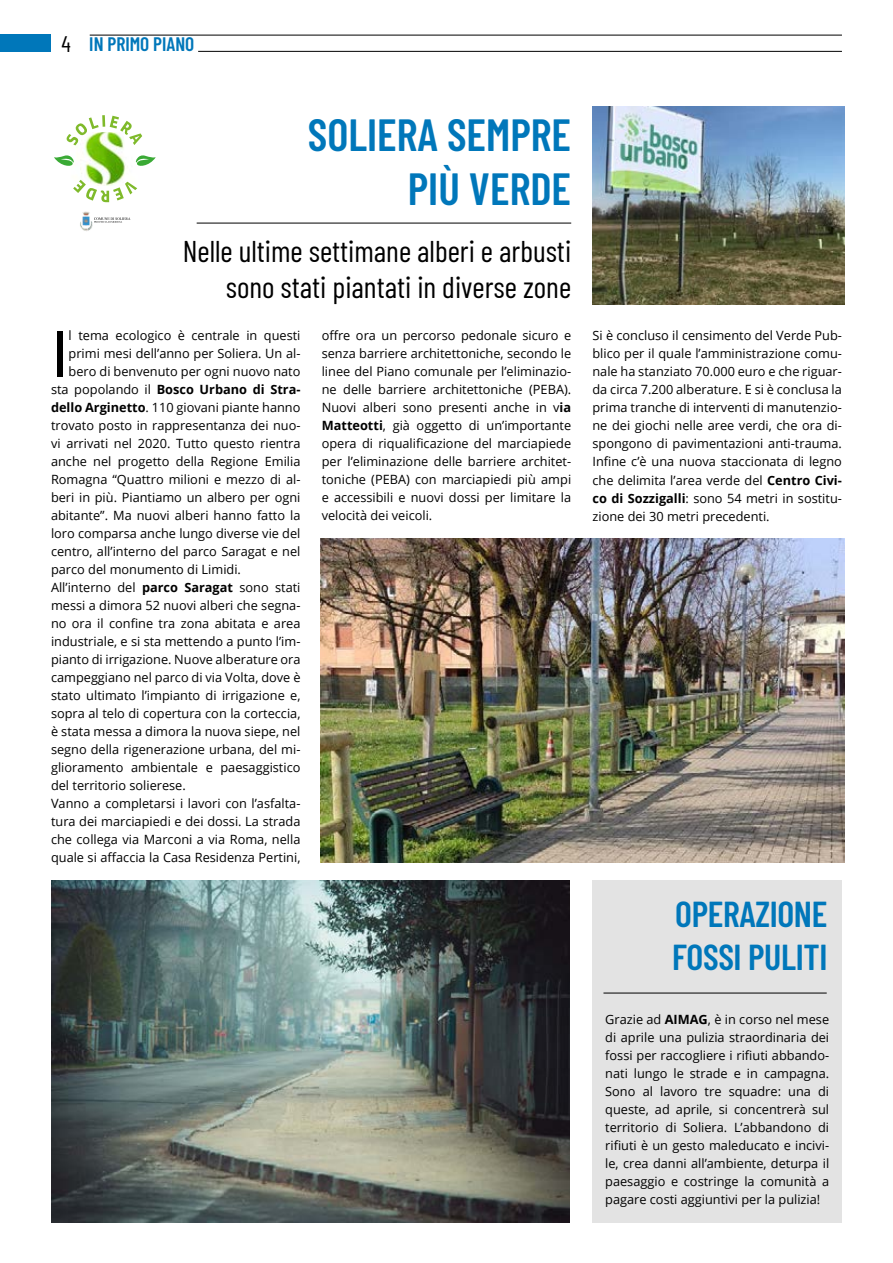
<style>
.page{position:relative;width:893px;height:1263px;background:#fff}
.page>*{position:absolute;margin:0;border:0;box-sizing:border-box;transform-origin:0 0}
.t1{font:63.15px "Open Sans";color:#000}
.t2{font:600 45px/54px "Barlow Condensed";color:#0077ba;text-align:right}
.t3{font:600 36px/43.2px "Barlow Condensed";letter-spacing:-.01em;color:#0077ba}
.t4{font:30px/36px "Barlow Condensed";color:#000;text-align:right}
.t5{font:600 19.5px "Barlow Condensed";color:#0077ba}
.t6{font:12.75px/18px "Open Sans";color:#000;text-align:justify}
.t7{font:700 12.75px "Open Sans";color:#000}
.s1{font-weight:400;font-size:22.5px;color:#000}
.s2{font-weight:400}
.s3{font-weight:700}
</style>
<div class="page">
<hr style="left:90px;top:35px;width:752px;height:1px;background:#000">
<hr style="left:198px;top:51px;width:644px;height:1px;background:#000">
<div style="left:0;top:35px;width:51px;height:17px;background:#0077ba"></div>
<img style="left:592px;top:106px;width:253px;height:198px">
<img style="left:320px;top:538px;width:525px;height:324px">
<img style="left:51px;top:880px;width:519px;height:342px">
<div style="left:592px;top:880px;width:250px;height:342px;background:#e3e3e3"></div>
<svg style="left:96px;top:217px;width:34px;height:6px"></svg>
<img style="left:80px;top:212px;width:16px;height:19px">
<svg style="left:54px;top:115px;width:102px;height:87px"></svg>
<hr style="left:197px;top:223px;width:374px;height:1px;background:#000">
<hr style="left:603px;top:993px;width:224px;height:1px;background:#000">
<h3 class="t5" style="left:62px;top:31px;width:134px"><span class="s1">4</span> IN PRIMO PIANO</h3>
<h2 class="t2" style="left:308px;top:105px;width:265px">SOLIERA SEMPRE<br>PIÙ VERDE</h2>
<h3 class="t4" style="left:183px;top:231px;width:390px">Nelle ultime settimane alberi e arbusti sono stati piantati in diverse zone</h3>
<h1 class="t1" style="left:51px;top:310px;width:19px">I</h1>
<p class="t6" style="left:69px;top:326px;width:233px">l tema ecologico è centrale in questi</p>
<p class="t6" style="left:69px;top:344px;width:233px">primi mesi dell’anno per Soliera. Un al-</p>
<p class="t6" style="left:69px;top:362px;width:233px">bero di benvenuto per ogni nuovo nato</p>
<p class="t7" style="left:51px;top:381px;width:251px"><span class="s2">sta popolando il</span> Bosco Urbano di Stra-</p>
<p class="t6" style="left:51px;top:398px;width:251px"><span class="s3">dello Arginetto</span>. 110 giovani piante hanno</p>
<p class="t6" style="left:51px;top:416px;width:251px">trovato posto in rappresentanza dei nuo-</p>
<p class="t6" style="left:51px;top:434px;width:251px">vi arrivati nel 2020. Tutto questo rientra</p>
<p class="t6" style="left:51px;top:452px;width:251px">anche nel progetto della Regione Emilia</p>
<p class="t6" style="left:51px;top:470px;width:251px">Romagna “Quattro milioni e mezzo di al-</p>
<p class="t6" style="left:51px;top:488px;width:251px">beri in più. Piantiamo un albero per ogni</p>
<p class="t6" style="left:51px;top:506px;width:251px">abitante”. Ma nuovi alberi hanno fatto la</p>
<p class="t6" style="left:51px;top:524px;width:251px">loro comparsa anche lungo diverse vie del</p>
<p class="t6" style="left:51px;top:542px;width:251px">centro, all’interno del parco Saragat e nel</p>
<p class="t6" style="left:51px;top:560px;width:191px">parco del monumento di Limidi.</p>
<p class="t6" style="left:51px;top:578px;width:251px">All’interno del <span class="s3">parco Saragat</span> sono stati</p>
<p class="t6" style="left:51px;top:596px;width:251px">messi a dimora 52 nuovi alberi che segna-</p>
<p class="t6" style="left:51px;top:614px;width:251px">no ora il confine tra zona abitata e area</p>
<p class="t6" style="left:51px;top:632px;width:251px">industriale, e si sta mettendo a punto l’im-</p>
<p class="t6" style="left:51px;top:650px;width:251px">pianto di irrigazione. Nuove alberature ora</p>
<p class="t6" style="left:51px;top:668px;width:251px">campeggiano nel parco di via Volta, dove è</p>
<p class="t6" style="left:51px;top:686px;width:251px">stato ultimato l’impianto di irrigazione e,</p>
<p class="t6" style="left:51px;top:704px;width:251px">sopra al telo di copertura con la corteccia,</p>
<p class="t6" style="left:51px;top:722px;width:251px">è stata messa a dimora la nuova siepe, nel</p>
<p class="t6" style="left:51px;top:740px;width:251px">segno della rigenerazione urbana, del mi-</p>
<p class="t6" style="left:51px;top:758px;width:251px">glioramento ambientale e paesaggistico</p>
<p class="t6" style="left:51px;top:776px;width:136px">del territorio solierese.</p>
<p class="t6" style="left:51px;top:794px;width:251px">Vanno a completarsi i lavori con l’asfalta-</p>
<p class="t6" style="left:51px;top:812px;width:251px">tura dei marciapiedi e dei dossi. La strada</p>
<p class="t6" style="left:51px;top:830px;width:251px">che collega via Marconi a via Roma, nella</p>
<p class="t6" style="left:51px;top:848px;width:251px">quale si affaccia la Casa Residenza Pertini,</p>
<p class="t6" style="left:322px;top:326px;width:251px">offre ora un percorso pedonale sicuro e senza barriere architettoniche, secondo le linee del Piano comunale per l’eliminazio&shy;ne delle barriere architettoniche (PEBA).<br>Nuovi alberi sono presenti anche in v<span class="s3">ia Matteotti</span>, già oggetto di un’importante opera di riqualificazione del marciapiede per l’eliminazione delle barriere architet&shy;toniche (PEBA) con marciapiedi più ampi e accessibili e nuovi dossi per limitare la velocità dei veicoli.</p>
<p class="t6" style="left:592px;top:326px;width:251px">Si è concluso il censimento del Verde Pub&shy;blico per il quale l’amministrazione comu&shy;nale ha stanziato 70.000 euro e che riguar&shy;da circa 7.200 alberature. E si è conclusa la prima tranche di interventi di manutenzio&shy;ne dei giochi nelle aree verdi, che ora di&shy;spongono di pavimentazioni anti-trauma.<br>Infine c’è una nuova staccionata di legno che delimita l’area verde del <span class="s3">Centro Civi&shy;co di Sozzigalli</span>: sono 54 metri in sostitu&shy;zione dei 30 metri precedenti.</p>
<h3 class="t3" style="left:672px;top:890px;width:157px">OPERAZIONE<br>FOSSI PULITI</h3>
<p class="t6" style="left:605px;top:1010px;width:225px">Grazie ad <span class="s3">AIMAG</span>, è in corso nel mese di aprile una pulizia straordinaria dei fossi per raccogliere i rifiuti abbando&shy;nati lungo le strade e in campagna.<br>Sono al lavoro tre squadre: una di queste, ad aprile, si concentrerà sul territorio di Soliera. L’abbandono di rifiuti è un gesto maleducato e incivi&shy;le, crea danni all’ambiente, deturpa il paesaggio e costringe la comunità a pagare costi aggiuntivi per la pulizia!</p>
</div>
